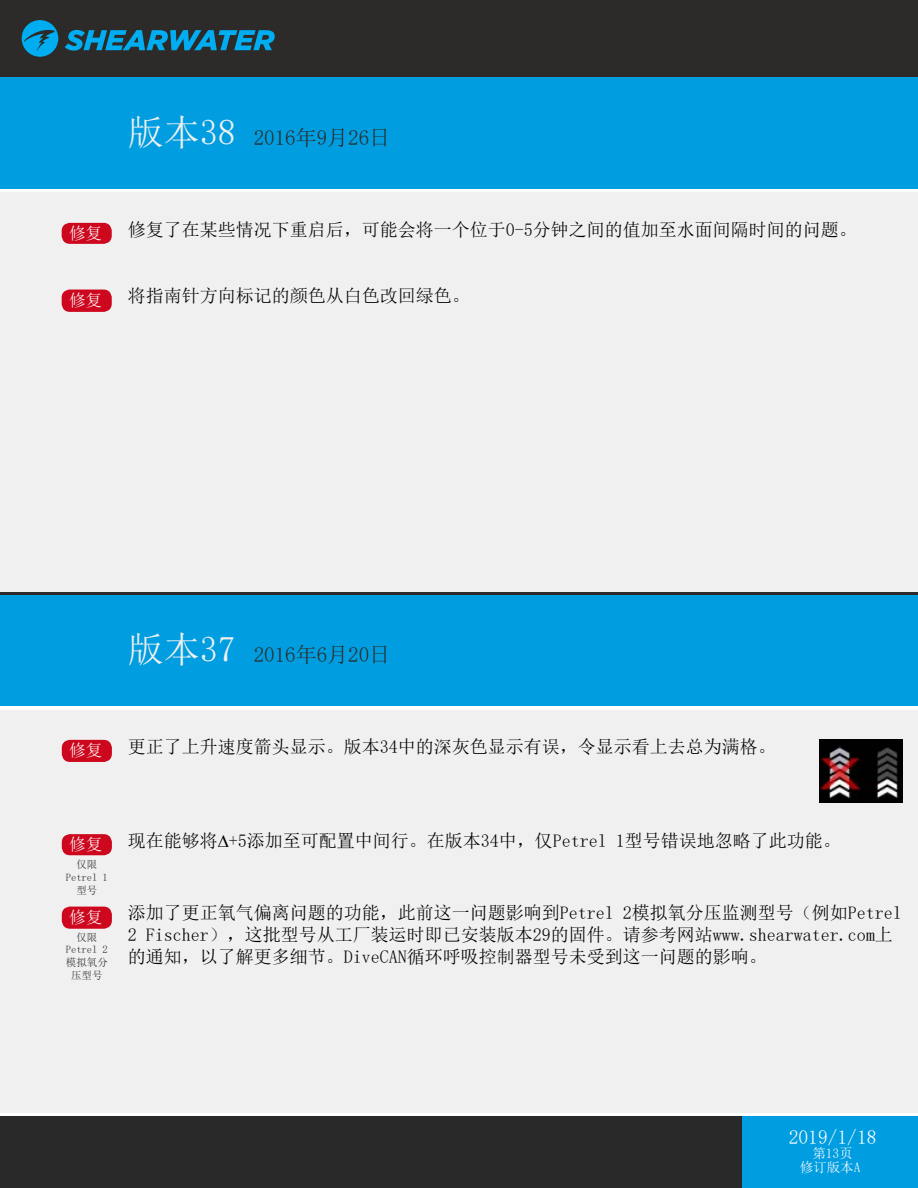
<style>
.page{position:relative;width:918px;height:1188px;background:#fff}
.page>*{position:absolute;margin:0;border:0;box-sizing:border-box;transform-origin:0 0}
.t1{font:21px "N Sim Sun";color:#2c2b29}
.t2{font:19.5px "Sim Sun";color:#fff}
.t3{font:18px/21.6px "Sim Sun";color:#000}
.t4{font:16.5px "Sim Sun";color:#fff}
.t5{font:13.5px "Sim Sun";color:#fff}
.t6{font:10.5px/12.6px "N Sim Sun";color:#2c2b29;text-align:center}
.s1{font-size:36px;color:#f0f0f0}
</style>
<div class="page">
<div style="left:0;top:0;width:918px;height:77px;background:#2c2b29"></div>
<div style="left:0;top:77px;width:918px;height:114px;background:#009ee0"></div>
<div style="left:0;top:1114px;width:918px;height:74px;background:#292929"></div>
<div style="left:0;top:191px;width:918px;height:923px;background:#f0f0f0"></div>
<svg style="left:65px;top:30px;width:210px;height:21px"></svg>
<svg style="left:22px;top:20px;width:36px;height:37px"></svg>
<div style="left:742px;top:1114px;width:176px;height:74px;background:#009ee0"></div>
<hr style="left:0;top:189px;width:918px;height:3px;background:#fff">
<hr style="left:0;top:1113px;width:918px;height:3px;background:#fff">
<div style="left:0;top:594px;width:918px;height:114px;background:#009ee0"></div>
<hr style="left:0;top:706px;width:918px;height:3px;background:#fff">
<hr style="left:0;top:592px;width:918px;height:3px;background:#2c2b29">
<div style="left:62px;top:224px;width:49px;height:19px;background:#cd071e;border-radius:7px"></div>
<div style="left:62px;top:223px;width:50px;height:21px;border:2px solid #cd071e;border-radius:7px"></div>
<div style="left:62px;top:290px;width:49px;height:21px;background:#cd071e;border-radius:8px"></div>
<div style="left:62px;top:290px;width:50px;height:22px;border:2px solid #cd071e;border-radius:8px"></div>
<div style="left:63px;top:835px;width:48px;height:20px;background:#cd071e;border-radius:8px"></div>
<div style="left:62px;top:834px;width:50px;height:21px;border:2px solid #cd071e;border-radius:8px"></div>
<div style="left:63px;top:741px;width:48px;height:20px;background:#cd071e;border-radius:8px"></div>
<div style="left:62px;top:740px;width:50px;height:22px;border:2px solid #cd071e;border-radius:8px"></div>
<div style="left:63px;top:907px;width:48px;height:21px;background:#cd071e;border-radius:8px"></div>
<div style="left:62px;top:907px;width:50px;height:22px;border:2px solid #cd071e;border-radius:8px"></div>
<img style="left:820px;top:740px;width:82px;height:62px">
<p class="t1" style="left:128px;top:127px;width:264px"><span class="s1">版本38</span> 2016年9月26日</p>
<p class="t4" style="left:69px;top:225px;width:34px">修复</p>
<p class="t4" style="left:69px;top:292px;width:34px">修复</p>
<p class="t3" style="left:128px;top:218px;width:730px">修复了在某些情况下重启后，可能会将一个位于0-5分钟之间的值加至水面间隔时间的问题。</p>
<p class="t3" style="left:128px;top:285px;width:343px">将指南针方向标记的颜色从白色改回绿色。</p>
<p class="t1" style="left:128px;top:644px;width:264px"><span class="s1">版本37</span> 2016年6月20日</p>
<p class="t4" style="left:69px;top:742px;width:34px">修复</p>
<p class="t3" style="left:128px;top:735px;width:649px">更正了上升速度箭头显示。版本34中的深灰色显示有误，令显示看上去总为满格。</p>
<p class="t4" style="left:69px;top:836px;width:34px">修复</p>
<p class="t6" style="left:66px;top:858px;width:43px">仅限<br>Petrel 1型号</p>
<p class="t4" style="left:69px;top:909px;width:34px">修复</p>
<p class="t6" style="left:66px;top:931px;width:43px">仅限<br>Petrel 2模拟氧分压型号</p>
<p class="t3" style="left:128px;top:830px;width:715px">现在能够将∆+5添加至可配置中间行。在版本34中，仅Petrel 1型号错误地忽略了此功能。</p>
<p class="t3" style="left:128px;top:902px;width:775px">添加了更正氧气偏离问题的功能，此前这一问题影响到Petrel 2模拟氧分压监测型号（例如Petrel<br>2 Fischer），这批型号从工厂装运时即已安装版本29的固件。请参考网站www.shearwater.com上的通知，以了解更多细节。DiveCAN循环呼吸控制器型号未受到这一问题的影响。</p>
<p class="t2" style="left:789px;top:1127px;width:89px">2019/1/18</p>
<p class="t5" style="left:800px;top:1161px;width:62px">修订版本A</p>
<p class="t5" style="left:812px;top:1146px;width:42px">第13页</p>
</div>
